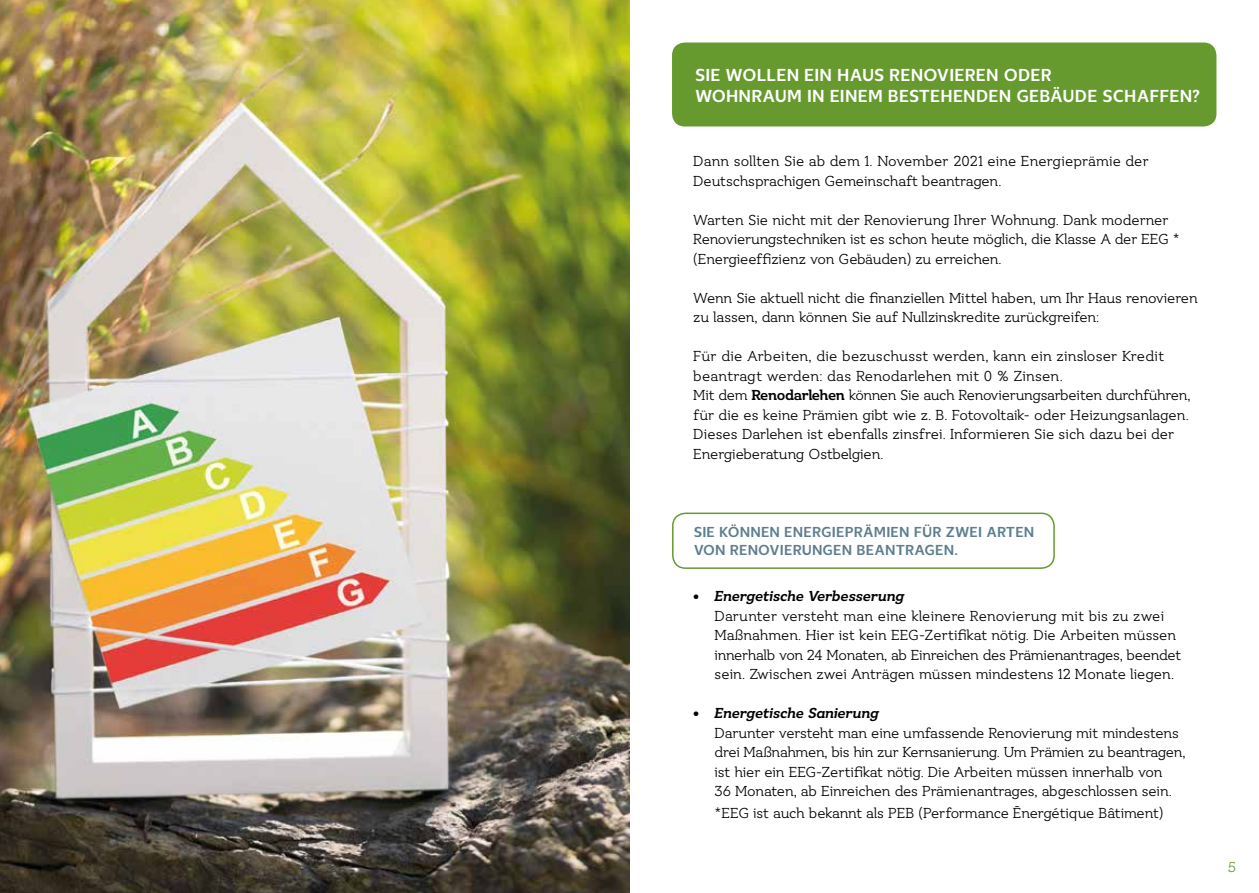
<style>
.page{position:relative;width:1259px;height:893px;background:#fff}
.page>*{position:absolute;margin:0;border:0;box-sizing:border-box;transform-origin:0 0}
.t1{font:700 18px/21.6px "Ostbe Sans";letter-spacing:.01em;color:#fff}
.t2{font:15px/19.5px "Ostbe Serif";letter-spacing:-.01em;color:#000}
.t3{font:700 15px/18px "Ostbe Sans";letter-spacing:.01em;color:#5d7e8e}
.t4{font:15px "Ostbe Serif";color:#669a2f}
.s1{font-weight:700}
.s2{font-weight:700;font-style:italic}
</style>
<div class="page">
<div style="left:672px;top:43px;width:544px;height:83px;background:#669a2f;border-radius:13px"></div>
<div style="left:672px;top:513px;width:382px;height:56px;border:2px solid #669a2f;border-radius:13px"></div>
<img style="left:0;top:0;width:629px;height:893px">
<p class="t1" style="left:695px;top:64px;width:358px">SIE WOLLEN EIN HAUS RENOVIEREN ODER<br>WOHNRAUM IN EINEM BESTEHE</p>
<p class="t1" style="left:963px;top:86px;width:238px">NDEN GEBÄUDE SCHAFFEN?</p>
<p class="t2" style="left:693px;top:152px;width:457px">Dann sollten Sie ab dem 1. November 2021 eine Energieprämie der<br>Deutschsprachigen Gemeinschaft beantragen.</p>
<p class="t2" style="left:693px;top:211px;width:488px">Warten Sie nicht mit der Renovierung Ihrer Wohnung. Dank moderner<br>Renovierungstechniken ist es schon heute möglich, die Klasse A der EEG * (Energieeffizienz von Gebäuden) zu erreichen.</p>
<p class="t2" style="left:693px;top:289px;width:506px">Wenn Sie aktuell nicht die finanziellen Mittel haben, um Ihr Haus renovieren zu lassen, dann können Sie auf Nullzinskredite zurückgreifen:</p>
<p class="t2" style="left:693px;top:347px;width:498px">Für die Arbeiten, die bezuschusst werden, kann ein zinsloser Kredit beantragt werden: das Renodarlehen mit 0 % Zinsen.<br>Mit dem <span class="s1">Renodarlehen</span> können Sie auch Renovierungsarbeiten durchführen, für die es keine Prämien gibt wie z. B. Fotovoltaik- oder Heizungsanlagen.<br>Dieses Darlehen ist ebenfalls zinsfrei. Informieren Sie sich dazu bei der Energieberatung Ostbelgien.</p>
<p class="t3" style="left:693px;top:524px;width:342px">SIE KÖNNEN ENERGIEPRÄMIEN FÜR ZWEI ARTEN<br>VON RENOVIERUNGEN BEANTRAGEN.</p>
<p class="t2" style="left:714px;top:587px;width:468px;text-indent:-21px"><span class="s1">•</span> <span class="s2">Energetische Verbesserung<br></span>Darunter versteht man eine kleinere Renovierung mit bis zu zwei Maßnahmen. Hier ist kein EEG-Zertifikat nötig. Die Arbeiten müssen innerhalb von 24 Monaten, ab Einreichen des Prämienantrages, beendet sein. Zwischen zwei Anträgen müssen mindestens 12 Monate liegen.</p>
<p class="t2" style="left:714px;top:704px;width:472px;text-indent:-21px"><span class="s1">•</span> <span class="s2">Energetische Sanierung<br></span>Darunter versteht man eine umfassende Renovierung mit mindestens drei Maßnahmen, bis hin zur Kernsanierung. Um Prämien zu beantragen, ist hier ein EEG-Zertifikat nötig. Die Arbeiten müssen innerhalb von<br>36 Monaten, ab Einreichen des Prämienantrages, abgeschlossen sein.</p>
<p class="t2" style="left:714px;top:804px;width:450px">*EEG ist auch bekannt als PEB (Performance Ēnergétique Bâtiment)</p>
<p class="t4" style="left:1227px;top:858px;width:10px">5</p>
</div>
